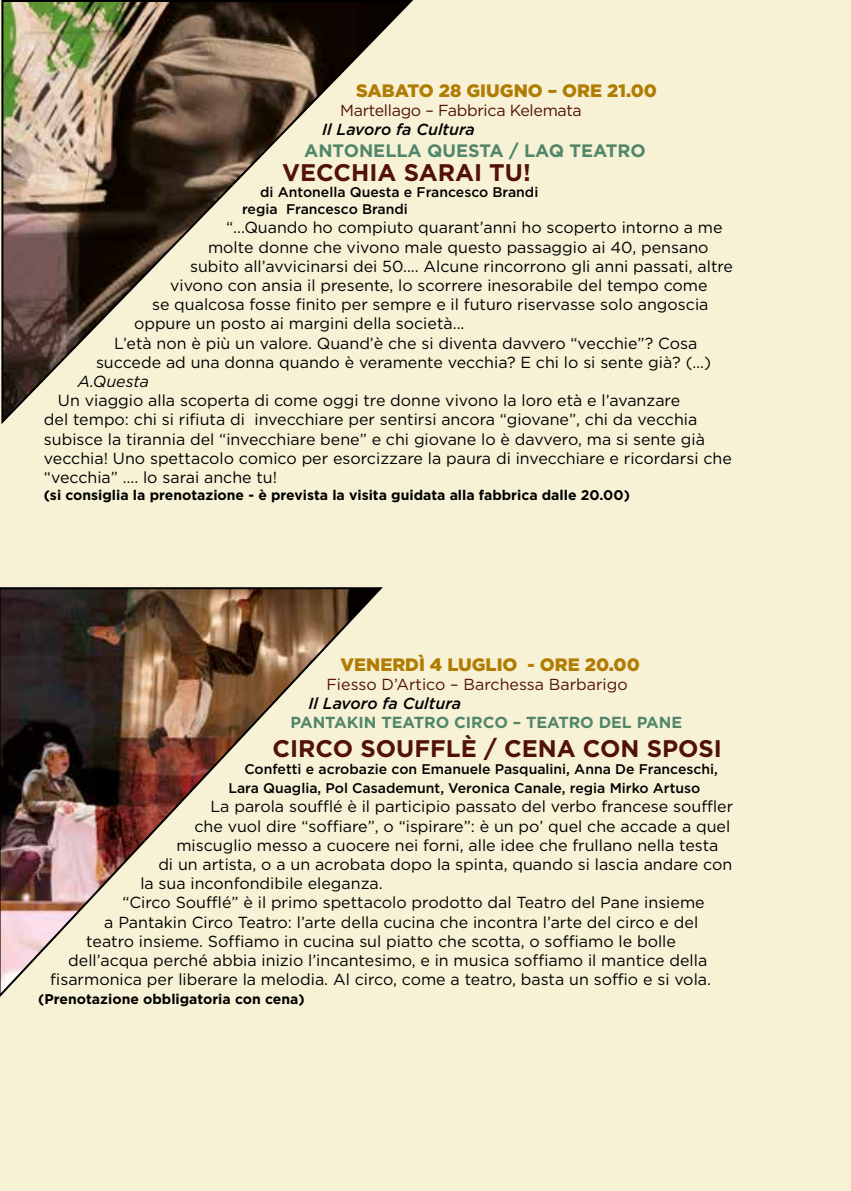
<style>
.page{position:relative;width:851px;height:1191px;background:#fff}
.page>*{position:absolute;margin:0;border:0;box-sizing:border-box;transform-origin:0 0}
.t1{font:700 24px "Gotham HTF";color:#52110a}
.t2{font:900 18px "Gotham HTF";color:#b17c03}
.t3{font:700 18px "Gotham HTF";color:#51866a}
.t4{font:16px/19.2px "Gotham HTF";color:#000}
.t5{font:16px "Gotham HTF";letter-spacing:-.015em;color:#52110a}
.t6{font:italic 500 16px "Gotham HTF";color:#000}
.t7{font:700 16px "Gotham HTF";color:#51866a}
.t8{font:italic 16px "Gotham HTF";color:#000}
.t9{font:500 14px/19.2px "Gotham HTF";color:#000}
.t10{font:700 14px "Gotham HTF";color:#000}
</style>
<div class="page">
<div style="left:0;top:0;width:850px;height:1191px;background:#f7f2d5"></div>
<img style="left:0;top:587px;width:383px;height:410px">
<svg style="left:1px;top:0;width:412px;height:424px"></svg>
<p class="t2" style="left:356px;top:80px;width:302px">SABATO 28 GIUGNO – ORE 21.00</p>
<p class="t5" style="left:340px;top:101px;width:243px">Martellago – Fabbrica Kelemata</p>
<p class="t6" style="left:322px;top:120px;width:154px">Il Lavoro fa Cultura</p>
<p class="t3" style="left:304px;top:140px;width:343px">ANTONELLA QUESTA / LAQ TEATRO</p>
<h1 class="t1" style="left:282px;top:158px;width:250px">VECCHIA SARAI TU!</h1>
<p class="t9" style="left:242px;top:184px;width:298px;line-height:16.8px;text-indent:18px">di Antonella Questa e Francesco Brandi regia Francesco Brandi</p>
<p class="t4" style="left:226px;top:218px;width:498px">“...Quando ho compiuto quarant’anni ho scoperto intorno a me</p>
<p class="t4" style="left:208px;top:237px;width:502px">molte donne che vivono male questo passaggio ai 40, pensano</p>
<p class="t4" style="left:190px;top:256px;width:544px">subito all’avvicinarsi dei 50.... Alcune rincorrono gli anni passati, altre</p>
<p class="t4" style="left:170px;top:275px;width:539px">vivono con ansia il presente, lo scorrere inesorabile del tempo come</p>
<p class="t4" style="left:152px;top:295px;width:558px">se qualcosa fosse finito per sempre e il futuro riservasse solo angoscia</p>
<p class="t4" style="left:134px;top:314px;width:332px">oppure un posto ai margini della società...</p>
<p class="t4" style="left:114px;top:333px;width:584px">L’età non è più un valore. Quand’è che si diventa davvero “vecchie”? Cosa</p>
<p class="t4" style="left:96px;top:352px;width:616px">succede ad una donna quando è veramente vecchia? E chi lo si sente già? (…)</p>
<p class="t8" style="left:78px;top:372px;width:73px">A.Questa</p>
<p class="t4" style="left:44px;top:391px;width:689px;text-indent:14px">Un viaggio alla scoperta di come oggi tre donne vivono la loro età e l’avanzare<br>del tempo: chi si rifiuta di invecchiare per sentirsi ancora “giovane”, chi da vecchia subisce la tirannia del “invecchiare bene” e chi giovane lo è davvero, ma si sente già vecchia! Uno spettacolo comico per esorcizzare la paura di invecchiare e ricordarsi che “vecchia” …. lo sarai anche tu!</p>
<p class="t10" style="left:44px;top:487px;width:587px">(si consiglia la prenotazione - è prevista la visita guidata alla fabbrica dalle 20.00)</p>
<p class="t2" style="left:340px;top:654px;width:301px">VENERDÌ 4 LUGLIO - ORE 20.00</p>
<p class="t5" style="left:326px;top:675px;width:303px">Fiesso D’Artico – Barchessa Barbarigo</p>
<p class="t6" style="left:308px;top:694px;width:154px">Il Lavoro fa Cultura</p>
<p class="t7" style="left:290px;top:713px;width:393px">PANTAKIN TEATRO CIRCO – TEATRO DEL PANE</p>
<h1 class="t1" style="left:272px;top:735px;width:451px">CIRCO SOUFFLÈ / CENA CON SPOSI</h1>
<p class="t9" style="left:228px;top:759px;width:491px;text-indent:16px">Confetti e acrobazie con Emanuele Pasqualini, Anna De Franceschi,<br>Lara Quaglia, Pol Casademunt, Veronica Canale, regia Mirko Artuso</p>
<p class="t4" style="left:210px;top:797px;width:524px">La parola soufflé è il participio passato del verbo francese souffler</p>
<p class="t4" style="left:194px;top:816px;width:537px">che vuol dire “soffiare”, o “ispirare”: è un po’ quel che accade a quel</p>
<p class="t4" style="left:176px;top:835px;width:543px">miscuglio messo a cuocere nei forni, alle idee che frullano nella testa</p>
<p class="t4" style="left:158px;top:854px;width:575px">di un artista, o a un acrobata dopo la spinta, quando si lascia andare con</p>
<p class="t4" style="left:140px;top:873px;width:244px">la sua inconfondibile eleganza.</p>
<p class="t4" style="left:122px;top:893px;width:583px">“Circo Soufflé” è il primo spettacolo prodotto dal Teatro del Pane insieme</p>
<p class="t4" style="left:104px;top:912px;width:595px">a Pantakin Circo Teatro: l’arte della cucina che incontra l’arte del circo e del</p>
<p class="t4" style="left:86px;top:931px;width:591px">teatro insieme. Soffiamo in cucina sul piatto che scotta, o soffiamo le bolle</p>
<p class="t4" style="left:68px;top:950px;width:640px">dell’acqua perché abbia inizio l’incantesimo, e in musica soffiamo il mantice della</p>
<p class="t4" style="left:50px;top:969px;width:662px">fisarmonica per liberare la melodia. Al circo, come a teatro, basta un soffio e si vola.</p>
<p class="t10" style="left:38px;top:991px;width:268px">(Prenotazione obbligatoria con cena)</p>
</div>
